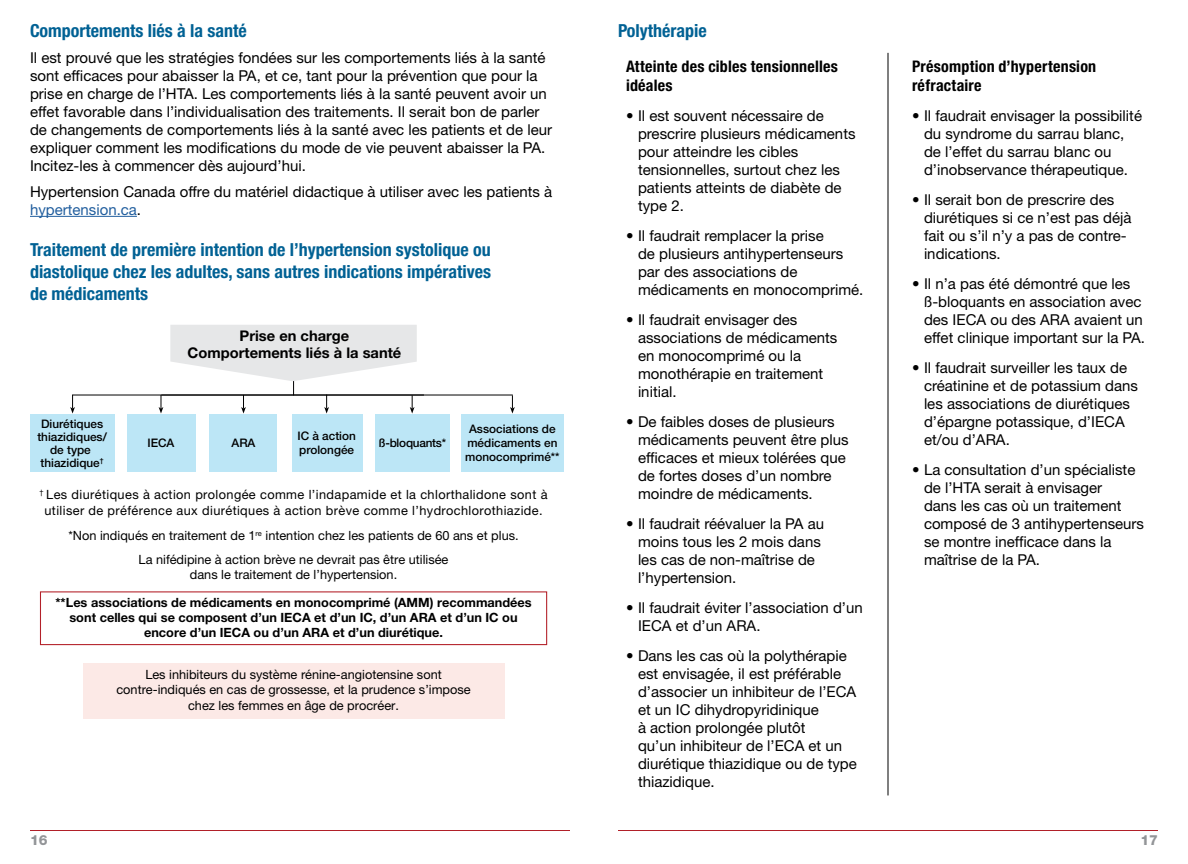
<style>
.page{position:relative;width:1188px;height:864px;background:#fff}
.page>*{position:absolute;margin:0;border:0;box-sizing:border-box;transform-origin:0 0}
.t1{font:700 condensed 18px/21.6px "Helvetica Neue LT Std";color:#006194;text-align:justify}
.t2{font:700 condensed 16px/19.2px "Helvetica Neue LT Std";letter-spacing:.015em;color:#000}
.t3{font:15px/18px "Helvetica Neue LT Std";color:#000}
.t4{font:700 14.8px/16.8px "Helvetica Neue LT Std";color:#000;text-align:center}
.t5{font:800 14px "Helvetica Neue LT Std";color:#939598}
.t6{font:12.8px/15.4px "Helvetica Neue LT Std";color:#000;text-align:center}
.t7{font:700 12.8px/15.4px "Helvetica Neue LT Std";color:#000;text-align:center}
.t8{font:12.8px/15.4px "Helvetica Neue LT Std";letter-spacing:.03em;color:#000;text-align:center}
.t9{font:500 11.8px/13.2px "Helvetica Neue LT Std";color:#000;text-align:center}
.t10{font:500 11.8px "Helvetica Neue LT Std";letter-spacing:-.02em;color:#000}
.s1{color:#215e9e}
</style>
<div class="page">
<hr style="left:30px;top:830px;width:540px;height:1px;background:#b12029">
<hr style="left:618px;top:830px;width:540px;height:1px;background:#b12029">
<hr style="left:30px;top:216px;width:107px;height:1px;background:#215e9e">
<svg style="left:159px;top:396px;width:4px;height:18px"></svg>
<svg style="left:70px;top:395px;width:5px;height:19px"></svg>
<svg style="left:510px;top:396px;width:5px;height:18px"></svg>
<hr style="left:73px;top:395px;width:351px;height:1px;background:#000">
<hr style="left:161px;top:395px;width:352px;height:1px;background:#000">
<svg style="left:170px;top:325px;width:247px;height:89px"></svg>
<div style="left:30px;top:414px;width:85px;height:58px;background:#bce6f6"></div>
<div style="left:127px;top:415px;width:69px;height:57px;background:#bce6f6"></div>
<div style="left:209px;top:414px;width:68px;height:58px;background:#bce6f6"></div>
<div style="left:292px;top:415px;width:71px;height:57px;background:#bce6f6"></div>
<div style="left:375px;top:415px;width:74px;height:57px;background:#bce6f6"></div>
<div style="left:461px;top:415px;width:103px;height:57px;background:#bce6f6"></div>
<div style="left:83px;top:663px;width:421px;height:56px;background:#fce9e6"></div>
<div style="left:40px;top:591px;width:507px;height:54px;border:1px solid #b32029"></div>
<hr style="left:888px;top:53px;width:1px;height:742px;background:#000">
<p class="t1" style="left:30px;top:19px;width:218px">Comportements liés à la santé</p>
<p class="t3" style="left:30px;top:48px;width:524px">Il est prouvé que les stratégies fondées sur les comportements liés à la santé sont efficaces pour abaisser la PA, et ce, tant pour la prévention que pour la prise en charge de l’HTA. Les comportements liés à la santé peuvent avoir un effet favorable dans l’individualisation des traitements. Il serait bon de parler de changements de comportements liés à la santé avec les patients et de leur expliquer comment les modifications du mode de vie peuvent abaisser la PA.<br>Incitez-les à commencer dès aujourd’hui.</p>
<p class="t3" style="left:30px;top:182px;width:524px">Hypertension Canada offre du matériel didactique à utiliser avec les patients à <span class="s1">hypertension.ca</span>.</p>
<p class="t1" style="left:30px;top:239px;width:463px">Traitement de première intention de l’hypertension systolique ou diastolique chez les adultes, sans autres indications impératives de médicaments</p>
<p class="t4" style="left:188px;top:327px;width:215px">Prise en charge<br>Comportements liés à la santé</p>
<p class="t9" style="left:37px;top:417px;width:71px">Diurétiques thiazidiques/ de type thiazidique<sup>†</sup></p>
<p class="t9" style="left:147px;top:436px;width:29px">IECA</p>
<p class="t9" style="left:232px;top:436px;width:25px">ARA</p>
<p class="t9" style="left:297px;top:428px;width:60px;line-height:14.2px;text-align:left">IC à action prolongée</p>
<p class="t10" style="left:379px;top:435px;width:69px">ß-bloquants*</p>
<p class="t9" style="left:465px;top:421px;width:96px;line-height:14.2px">Associations de médicaments en monocomprimé**</p>
<p class="t8" style="left:40px;top:487px;width:510px"><sup>†</sup> Les diurétiques à action prolongée comme l’indapamide et la chlorthalidone sont à utiliser de préférence aux diurétiques à action brève comme l’hydrochlorothiazide.</p>
<p class="t6" style="left:68px;top:524px;width:452px;line-height:23.6px">*Non indiqués en traitement de 1<sup>re</sup> intention chez les patients de 60 ans et plus.<br>La nifédipine à action brève ne devrait pas être utilisée</p>
<p class="t6" style="left:190px;top:567px;width:209px">dans le traitement de l’hypertension.</p>
<p class="t7" style="left:55px;top:594px;width:478px">**Les associations de médicaments en monocomprimé (AMM) recommandées sont celles qui se composent d’un IECA et d’un IC, d’un ARA et d’un IC ou encore d’un IECA ou d’un ARA et d’un diurétique.</p>
<p class="t6" style="left:116px;top:667px;width:356px">Les inhibiteurs du système rénine-angiotensine sont contre-indiqués en cas de grossesse, et la prudence s’impose chez les femmes en âge de procréer.</p>
<p class="t1" style="left:618px;top:19px;width:90px">Polythérapie</p>
<p class="t2" style="left:626px;top:57px;width:213px">Atteinte des cibles tensionnelles idéales</p>
<p class="t3" style="left:638px;top:107px;width:219px;text-indent:-12px">• Il est souvent nécessaire de prescrire plusieurs médicaments pour atteindre les cibles tensionnelles, surtout chez les patients atteints de diabète de type 2.</p>
<p class="t3" style="left:638px;top:227px;width:227px;text-indent:-12px">• Il faudrait remplacer la prise<br>de plusieurs antihypertenseurs par des associations de médicaments en monocomprimé.</p>
<p class="t3" style="left:638px;top:311px;width:201px;text-indent:-12px">• Il faudrait envisager des associations de médicaments en monocomprimé ou la monothérapie en traitement initial.</p>
<p class="t3" style="left:638px;top:413px;width:212px;text-indent:-12px">• De faibles doses de plusieurs médicaments peuvent être plus efficaces et mieux tolérées que de fortes doses d’un nombre moindre de médicaments.</p>
<p class="t3" style="left:638px;top:515px;width:188px;text-indent:-12px">• Il faudrait réévaluer la PA au moins tous les 2 mois dans les cas de non-maîtrise de l’hypertension.</p>
<p class="t3" style="left:638px;top:599px;width:226px;text-indent:-12px">• Il faudrait éviter l’association d’un<br>IECA et d’un ARA.</p>
<p class="t3" style="left:638px;top:647px;width:220px;text-indent:-12px">• Dans les cas où la polythérapie est envisagée, il est préférable d’associer un inhibiteur de l’ECA et un IC dihydropyridinique<br>à action prolongée plutôt<br>qu’un inhibiteur de l’ECA et un diurétique thiazidique ou de type thiazidique.</p>
<p class="t2" style="left:912px;top:57px;width:186px">Présomption d’hypertension réfractaire</p>
<p class="t3" style="left:924px;top:107px;width:220px;text-indent:-12px">• Il faudrait envisager la possibilité du syndrome du sarrau blanc, de l’effet du sarrau blanc ou d’inobservance thérapeutique.</p>
<p class="t3" style="left:924px;top:191px;width:209px;text-indent:-12px">• Il serait bon de prescrire des diurétiques si ce n’est pas déjà fait ou s’il n’y a pas de contre&shy;indications.</p>
<p class="t3" style="left:924px;top:275px;width:223px;text-indent:-12px">• Il n’a pas été démontré que les ß-bloquants en association avec des IECA ou des ARA avaient un effet clinique important sur la PA.</p>
<p class="t3" style="left:924px;top:359px;width:215px;text-indent:-12px">• Il faudrait surveiller les taux de créatinine et de potassium dans les associations de diurétiques d’épargne potassique, d’IECA et/ou d’ARA.</p>
<p class="t3" style="left:924px;top:461px;width:222px;text-indent:-12px">• La consultation d’un spécialiste de l’HTA serait à envisager<br>dans les cas où un traitement composé de 3 antihypertenseurs se montre inefficace dans la maîtrise de la PA.</p>
<p class="t5" style="left:30px;top:832px;width:19px">16</p>
<p class="t5" style="left:1140px;top:832px;width:19px">17</p>
</div>
